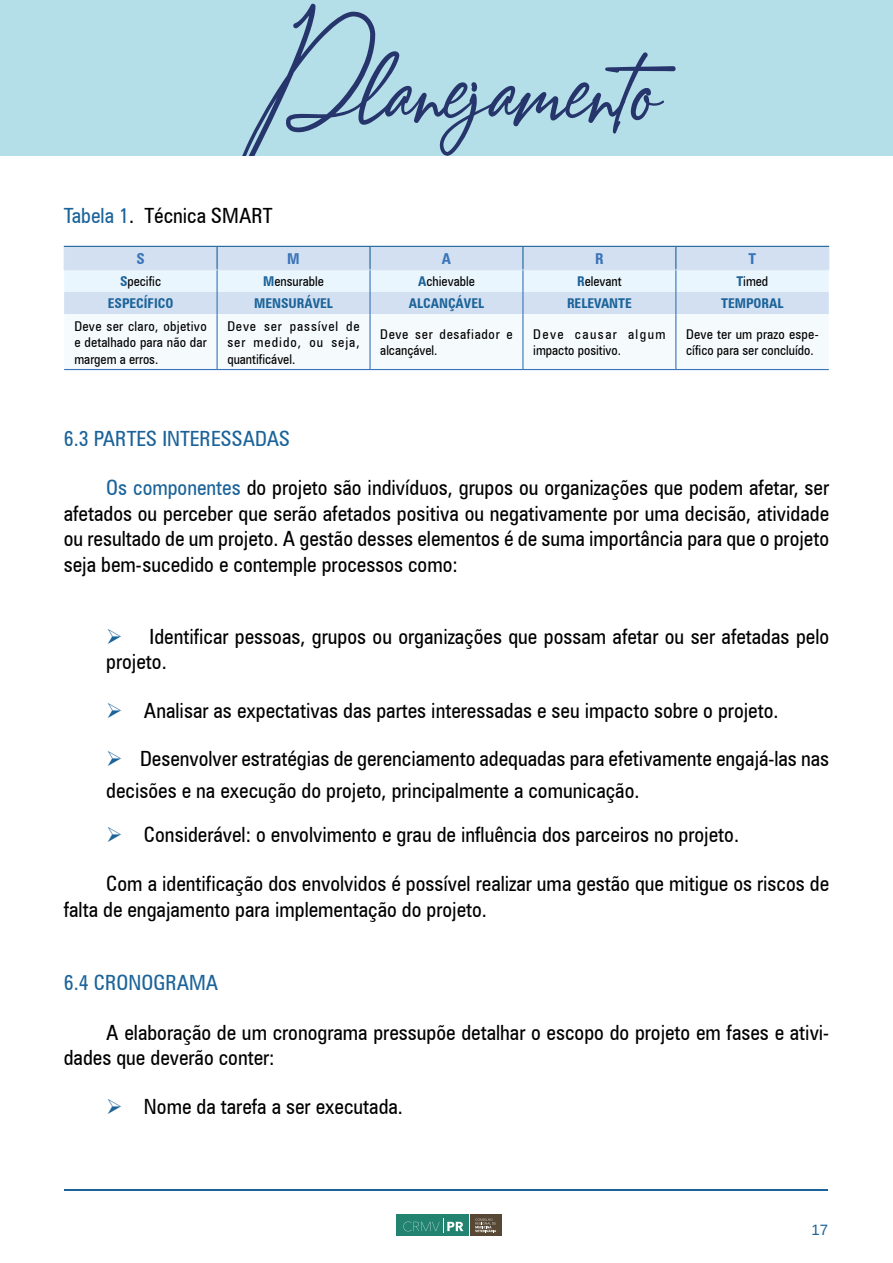
<style>
.page{position:relative;width:893px;height:1263px;background:#fff}
.page>*{position:absolute;margin:0;border:0;box-sizing:border-box;transform-origin:0 0}
.t1{font:132px "Amostely Signature";color:#26366c}
.t2{font:condensed 21px/25.5px "Zurich BT";color:#000}
.t3{font:condensed 21px "Zurich BT";color:#1b6399}
.t4{font:700 condensed 15px "Zurich BT";color:#3974b9}
.t5{font:15px "Liberation Sans";color:#1b6399}
.t6{font:condensed 13.5px/16.5px "Zurich BT";letter-spacing:.005em;color:#000;text-align:justify}
.t7{font:700 condensed 13.5px "Zurich BT";color:#1b6399}
.t8{font:condensed 13.5px/16.5px "Zurich BT";letter-spacing:.05em;color:#000}
.s1{color:#1b6399}
.s2{font-weight:700;color:#1b6399}
</style>
<div class="page">
<div style="left:396px;top:1214px;width:73px;height:22px;background:#228371"></div>
<div style="left:470px;top:1214px;width:32px;height:22px;background:#564834"></div>
<svg style="left:475px;top:1218px;width:21px;height:14px"></svg>
<svg style="left:403px;top:1218px;width:60px;height:15px"></svg>
<hr style="left:65px;top:1189px;width:763px;height:2px;background:#1b6399">
<div style="left:0;top:0;width:893px;height:155px;background:#b5dfe8"></div>
<hr style="left:64px;top:369px;width:153px;height:1px;background:#3974b9">
<hr style="left:217px;top:369px;width:153px;height:1px;background:#3974b9">
<hr style="left:370px;top:369px;width:153px;height:1px;background:#3974b9">
<hr style="left:523px;top:369px;width:153px;height:1px;background:#3974b9">
<hr style="left:676px;top:369px;width:153px;height:1px;background:#3974b9">
<hr style="left:64px;top:246px;width:153px;height:1px;background:#1b6399">
<hr style="left:217px;top:246px;width:153px;height:1px;background:#1b6399">
<hr style="left:370px;top:246px;width:153px;height:1px;background:#1b6399">
<hr style="left:523px;top:246px;width:153px;height:1px;background:#1b6399">
<hr style="left:676px;top:246px;width:153px;height:1px;background:#1b6399">
<svg style="left:64px;top:247px;width:765px;height:122px"></svg>
<h1 class="t1" style="left:230px;top:-21px;width:434px">Planejamento</h1>
<p class="t2" style="left:64px;top:202px;width:210px"><span class="s1">Tabela 1</span>. Técnica SMART</p>
<p class="t4" style="left:136px;top:249px;width:10px">S</p>
<p class="t4" style="left:287px;top:249px;width:14px">M</p>
<p class="t4" style="left:442px;top:249px;width:11px">A</p>
<p class="t4" style="left:595px;top:249px;width:10px">R</p>
<p class="t4" style="left:749px;top:249px;width:9px">T</p>
<p class="t6" style="left:120px;top:273px;width:43px"><span class="s2">S</span>pecific</p>
<p class="t6" style="left:263px;top:273px;width:62px"><span class="s2">M</span>ensurable</p>
<p class="t6" style="left:418px;top:273px;width:58px"><span class="s2">A</span>chievable</p>
<p class="t6" style="left:577px;top:273px;width:46px"><span class="s2">R</span>elevant</p>
<p class="t6" style="left:736px;top:273px;width:33px"><span class="s2">T</span>imed</p>
<p class="t7" style="left:108px;top:295px;width:67px">ESPECÍFICO</p>
<p class="t7" style="left:254px;top:295px;width:80px">MENSURÁVEL</p>
<p class="t7" style="left:409px;top:295px;width:77px">ALCANÇÁVEL</p>
<p class="t7" style="left:567px;top:295px;width:66px">RELEVANTE</p>
<p class="t7" style="left:721px;top:295px;width:64px">TEMPORAL</p>
<p class="t6" style="left:74px;top:317px;width:134px">Deve ser claro, objetivo e detalhado para não dar margem a erros.</p>
<p class="t6" style="left:227px;top:317px;width:134px">Deve ser passível de ser medido, ou seja, quantificável.</p>
<p class="t8" style="left:380px;top:326px;width:134px">Deve ser desafiador e alcançável.</p>
<p class="t6" style="left:533px;top:326px;width:134px">Deve causar algum impacto positivo.</p>
<p class="t6" style="left:686px;top:326px;width:134px">Deve ter um prazo espe&shy;cífico para ser concluído.</p>
<p class="t3" style="left:64px;top:425px;width:228px">6.3 PARTES INTERESSADAS</p>
<p class="t2" style="left:64px;top:475px;width:767px;text-align:justify;text-indent:43px"><span class="s1">Os componentes</span> do projeto são indivíduos, grupos ou organizações que podem afetar, ser afetados ou perceber que serão afetados positiva ou negativamente por uma decisão, atividade ou resultado de um projeto. A gestão desses elementos é de suma importância para que o projeto seja bem-sucedido e contemple processos como:</p>
<p class="t2" style="left:106px;top:623px;width:724px"><span class="s1">➢</span> Identificar pessoas, grupos ou organizações que possam afetar ou ser afetadas pelo projeto.</p>
<p class="t2" style="left:106px;top:697px;width:674px"><span class="s1">➢</span> Analisar as expectativas das partes interessadas e seu impacto sobre o projeto.</p>
<p class="t2" style="left:106px;top:743px;width:724px;line-height:31.5px"><span class="s1">➢</span> Desenvolver estratégias de gerenciamento adequadas para efetivamente engajá-las nas decisões e na execução do projeto, principalmente a comunicação.</p>
<p class="t2" style="left:106px;top:821px;width:634px"><span class="s1">➢</span> Considerável: o envolvimento e grau de influência dos parceiros no projeto.</p>
<p class="t2" style="left:64px;top:871px;width:767px;text-indent:43px">Com a identificação dos envolvidos é possível realizar uma gestão que mitigue os riscos de falta de engajamento para implementação do projeto.</p>
<p class="t3" style="left:64px;top:970px;width:156px">6.4 CRONOGRAMA</p>
<p class="t2" style="left:64px;top:1019px;width:767px;text-indent:43px">A elaboração de um cronograma pressupõe detalhar o escopo do projeto em fases e ativi&shy;dades que deverão conter:</p>
<p class="t2" style="left:106px;top:1093px;width:298px"><span class="s1">➢</span> Nome da tarefa a ser executada.</p>
<p class="t5" style="left:811px;top:1221px;width:18px">17</p>
</div>
